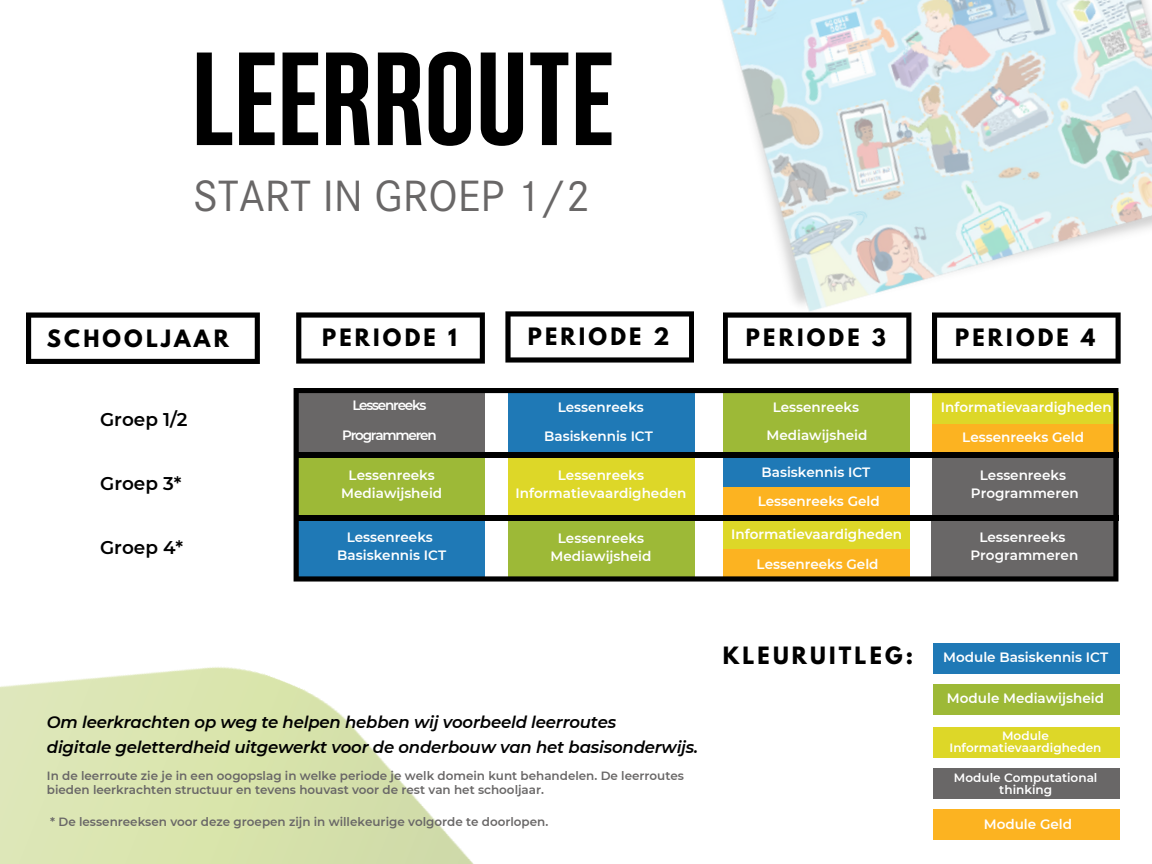
<style>
.page{position:relative;width:1152px;height:864px;background:#fff}
.page>*{position:absolute;margin:0;border:0;box-sizing:border-box;transform-origin:0 0}
.t1{font:700 132.15px "Solido Compressed W00";color:#000}
.t2{font:45.45px "Corporate S";color:#696767}
.t3{font:700 21.15px "League Spartan";letter-spacing:.15em;color:#000}
.t4{font:600 18.45px "Montserrat";color:#000}
.t5{font:italic 600 16.5px "Montserrat";letter-spacing:-.01em;color:#000}
.t6{font:600 13.5px/18px "Montserrat";color:#fff;text-align:center}
.t7{font:600 13.5px "Montserrat";letter-spacing:-.09em;color:#fff}
.t8{font:600 12px/14px "Montserrat";color:#696767}
.t9{font:600 12px/12px "Montserrat";color:#fff;text-align:center}
</style>
<div class="page">
<svg style="left:296px;top:312px;width:189px;height:52px"></svg>
<svg style="left:26px;top:312px;width:234px;height:52px"></svg>
<svg style="left:505px;top:311px;width:189px;height:52px"></svg>
<svg style="left:723px;top:342px;width:188px;height:22px"></svg>
<svg style="left:932px;top:342px;width:189px;height:22px"></svg>
<img style="left:0;top:559px;width:600px;height:305px">
<div style="left:933px;top:643px;width:187px;height:31px;background:#1f79b6"></div>
<div style="left:933px;top:684px;width:186px;height:31px;background:#9db937"></div>
<div style="left:933px;top:728px;width:187px;height:30px;background:#ddd728"></div>
<div style="left:933px;top:768px;width:187px;height:31px;background:#696767"></div>
<img style="left:682px;top:0;width:470px;height:342px">
<div style="left:933px;top:809px;width:187px;height:31px;background:#fcb321"></div>
<svg style="left:294px;top:388px;width:824px;height:193px;background:#83905a"></svg>
<p class="t1" style="left:191px;top:25px;width:424px">LEERROUTE</p>
<p class="t2" style="left:193px;top:170px;width:399px">START IN GROEP 1/2</p>
<p class="t3" style="left:47px;top:328px;width:183px">SCHOOLJAAR</p>
<p class="t3" style="left:322px;top:327px;width:136px">PERIODE 1</p>
<p class="t3" style="left:528px;top:326px;width:143px">PERIODE 2</p>
<p class="t3" style="left:746px;top:327px;width:142px">PERIODE 3</p>
<p class="t3" style="left:955px;top:327px;width:142px">PERIODE 4</p>
<p class="t4" style="left:100px;top:408px;width:89px">Groep 1/2</p>
<p class="t4" style="left:100px;top:472px;width:83px">Groep 3*</p>
<p class="t7" style="left:352px;top:397px;width:76px">Lessenreeks</p>
<p class="t6" style="left:558px;top:399px;width:88px">Lessenreeks</p>
<p class="t6" style="left:773px;top:398px;width:88px">Lessenreeks</p>
<p class="t6" style="left:941px;top:398px;width:172px">Informatievaardigheden</p>
<p class="t7" style="left:342px;top:427px;width:96px">Programmeren</p>
<p class="t6" style="left:544px;top:427px;width:110px">Basiskennis ICT</p>
<p class="t6" style="left:767px;top:426px;width:103px">Mediawijsheid</p>
<p class="t6" style="left:962px;top:428px;width:123px">Lessenreeks Geld</p>
<p class="t6" style="left:341px;top:466px;width:103px">Lessenreeks<br>Mediawijsheid</p>
<p class="t6" style="left:516px;top:466px;width:172px">Lessenreeks<br>Informatievaardigheden</p>
<p class="t6" style="left:762px;top:463px;width:110px">Basiskennis ICT</p>
<p class="t6" style="left:980px;top:466px;width:88px">Lessenreeks</p>
<p class="t6" style="left:971px;top:484px;width:109px">Programmeren</p>
<p class="t6" style="left:758px;top:492px;width:123px">Lessenreeks Geld</p>
<p class="t6" style="left:550px;top:529px;width:103px">Lessenreeks<br>Mediawijsheid</p>
<p class="t6" style="left:731px;top:526px;width:172px">Informatievaardigheden</p>
<p class="t6" style="left:979px;top:528px;width:88px">Lessenreeks</p>
<p class="t6" style="left:347px;top:528px;width:88px">Lessenreeks</p>
<p class="t6" style="left:337px;top:546px;width:110px">Basiskennis ICT</p>
<p class="t4" style="left:100px;top:536px;width:85px">Groep 4*</p>
<p class="t6" style="left:970px;top:546px;width:109px">Programmeren</p>
<p class="t6" style="left:757px;top:555px;width:123px">Lessenreeks Geld</p>
<p class="t5" style="left:47px;top:712px;width:571px">Om leerkrachten op weg te helpen hebben wij voorbeeld leerroutes</p>
<p class="t5" style="left:47px;top:737px;width:653px">digitale geletterdheid uitgewerkt voor de onderbouw van het basisonderwijs.</p>
<p class="t8" style="left:47px;top:768px;width:639px">In de leerroute zie je in een oogopslag in welke periode je welk domein kunt behandelen. De leerroutes bieden leerkrachten structuur en tevens houvast voor de rest van het schooljaar.</p>
<p class="t3" style="left:723px;top:645px;width:192px">KLEURUITLEG:</p>
<p class="t6" style="left:943px;top:648px;width:166px">Module Basiskennis ICT</p>
<p class="t6" style="left:947px;top:689px;width:159px">Module Mediawijsheid</p>
<p class="t9" style="left:950px;top:730px;width:153px">Module<br>Informatievaardigheden</p>
<p class="t9" style="left:954px;top:771px;width:145px">Module Computational thinking</p>
<p class="t8" style="left:50px;top:814px;width:499px">* De lessenreeksen voor deze groepen zijn in willekeurige volgorde te doorlopen.</p>
<p class="t6" style="left:984px;top:815px;width:90px">Module Geld</p>
</div>
